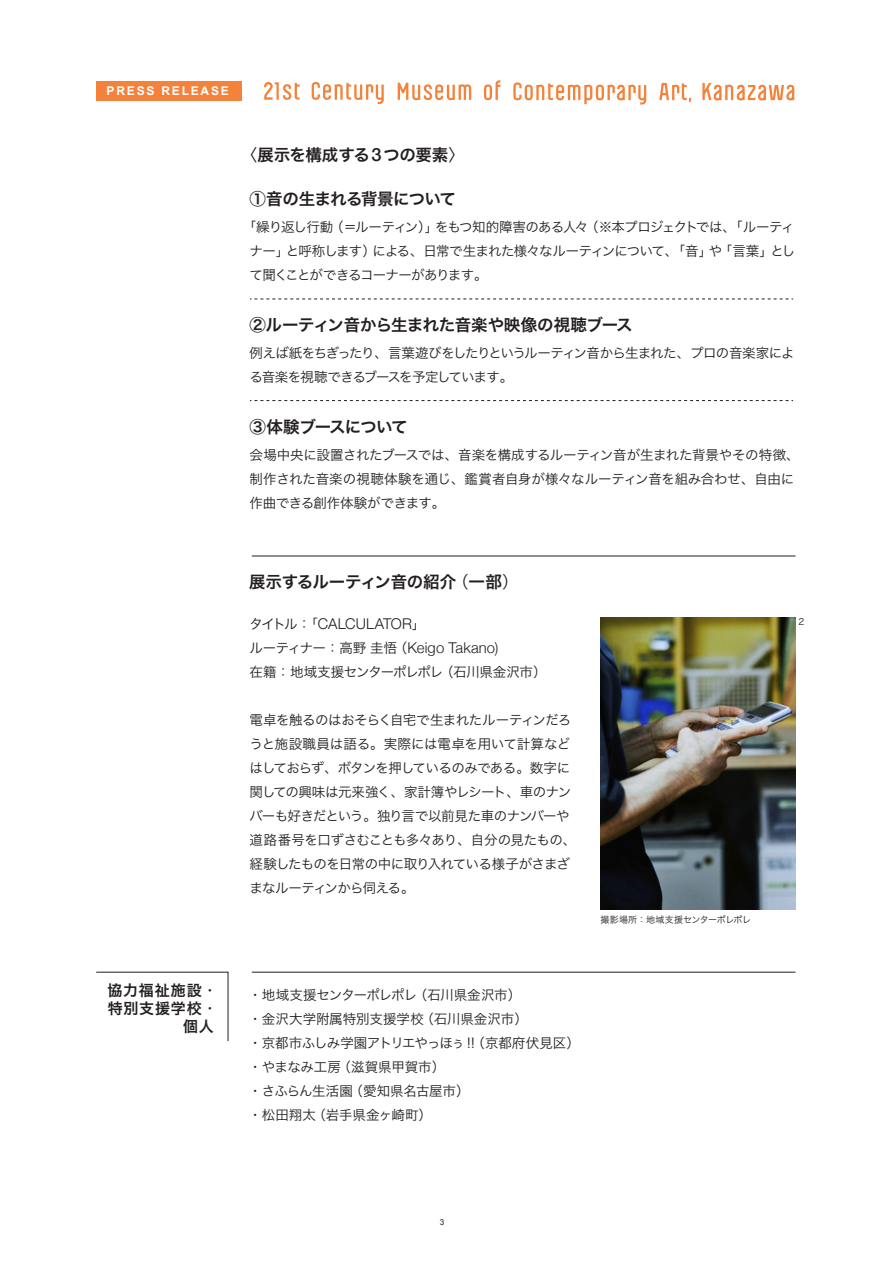
<style>
.page{position:relative;width:893px;height:1263px;background:#fff}
.page>*{position:absolute;margin:0;border:0;box-sizing:border-box;transform-origin:0 0}
.t1{font:16.5px "Hira Kaku Pro W6";letter-spacing:-.03em;color:#231f20}
.t2{font:16.5px "Hira Kaku Pro W6";letter-spacing:-.05em;color:#231f20}
.t3{font:15px/18px "Hira Kaku Pro W6";letter-spacing:.05em;color:#231f20;text-align:right}
.t4{font:300 14.85px "Helvetica Neue";color:#231f20}
.t5{font:13.5px/24px "Hira Kaku Pro W3";letter-spacing:-.035em;color:#231f20}
.t6{font:13.5px/24px "Hira Kaku Pro W3";letter-spacing:-.015em;color:#231f20}
.t7{font:13.5px/24px "Hira Kaku Pro W3";letter-spacing:-.065em;color:#231f20}
.t8{font:700 12px "Arial";letter-spacing:.15em;color:#fff}
.t9{font:9px "Hira Kaku Pro W3";letter-spacing:-.025em;color:#231f20}
.t10{font:8.25px "Arial";color:#231f20}
.s1{font-family:"Hira Kaku Pro W3"}
.s2{font-family:"Helvetica Neue";font-weight:500;font-size:18.15px}
.s3{font-family:"Hira Kaku Pro W3";font-weight:400;font-size:13.5px}
.s4{font-family:"Helvetica Neue";font-weight:300;font-size:14.85px}
</style>
<div class="page">
<svg style="left:312px;top:82px;width:72px;height:22px"></svg>
<svg style="left:264px;top:82px;width:36px;height:18px"></svg>
<svg style="left:484px;top:80px;width:16px;height:20px"></svg>
<svg style="left:398px;top:83px;width:73px;height:17px"></svg>
<svg style="left:659px;top:83px;width:32px;height:19px"></svg>
<svg style="left:513px;top:82px;width:133px;height:23px"></svg>
<svg style="left:702px;top:83px;width:92px;height:17px"></svg>
<div style="left:96px;top:81px;width:146px;height:19px;background:#f4823b"></div>
<svg style="left:250px;top:299px;width:543px;height:1px"></svg>
<svg style="left:250px;top:400px;width:543px;height:1px"></svg>
<hr style="left:252px;top:556px;width:543px;height:1px;background:#231f20">
<img style="left:601px;top:617px;width:195px;height:292px">
<svg style="left:96px;top:972px;width:132px;height:69px"></svg>
<hr style="left:252px;top:972px;width:543px;height:1px;background:#231f20">
<p class="t8" style="left:107px;top:84px;width:124px">PRESS RELEASE</p>
<p class="t1" style="left:241px;top:140px;width:225px"><span class="s1">〈</span>展示を構成する<span class="s2">3</span>つの要素<span class="s1">〉</span></p>
<p class="t1" style="left:250px;top:184px;width:208px">①音の生まれる背景について</p>
<p class="t5" style="left:250px;top:214px;width:547px;text-align:justify;text-indent:-7px">「繰り返し行動（＝ルーティン）」をもつ知的障害のある人々（※本プロジェクトでは、「ルーティナー」と呼称します）による、日常で生まれた様々なルーティンについて、「音」や「言葉」として聞くことができるコーナーがあります。</p>
<p class="t1" style="left:250px;top:310px;width:385px">②ルーティン音から生まれた音楽や映像の視聴ブース</p>
<p class="t7" style="left:250px;top:340px;width:547px">例えば紙をちぎったり、言葉遊びをしたりというルーティン音から生まれた、プロの音楽家による音楽を視聴できるブースを予定しています。</p>
<p class="t2" style="left:250px;top:412px;width:160px">③体験ブースについて</p>
<p class="t5" style="left:250px;top:442px;width:552px">会場中央に設置されたブースでは、音楽を構成するルーティン音が生まれた背景やその特徴、制作された音楽の視聴体験を通じ、鑑賞者自身が様々なルーティン音を組み合わせ、自由に作曲できる創作体験ができます。</p>
<p class="t1" style="left:249px;top:567px;width:271px">展示するルーティン音の紹介<span class="s1">（</span>一部<span class="s1">）</span></p>
<p class="t4" style="left:250px;top:612px;width:177px"><span class="s3">タイトル：「</span>CALCULATOR<span class="s3">」</span></p>
<p class="t5" style="left:250px;top:635px;width:298px">ルーティナー：高野圭悟（<span class="s4">Keigo Takano)<br></span>在籍：地域支援センターポレポレ（石川県金沢市）</p>
<p class="t5" style="left:250px;top:707px;width:328px">電卓を触るのはおそらく自宅で生まれたルーティンだろうと施設職員は語る。実際には電卓を用いて計算などはしておらず、ボタンを押しているのみである。数字に関しての興味は元来強く、家計簿やレシート、車のナンバーも好きだという。独り言で以前見た車のナンバーや道路番号を口ずさむことも多々あり、自分の見たもの、経験したものを日常の中に取り入れている様子がさまざまなルーティンから伺える。</p>
<p class="t9" style="left:600px;top:912px;width:152px">撮影場所：地域支援センターポレポレ</p>
<p class="t9" style="left:798px;top:613px;width:7px">2</p>
<p class="t3" style="left:108px;top:980px;width:111px">協力福祉施設<span class="s1">・</span>特別支援学校<span class="s1">・</span>個人</p>
<p class="t6" style="left:248px;top:982px;width:333px">・地域支援センターポレポレ（石川県金沢市）<br>・金沢大学附属特別支援学校（石川県金沢市）<br>・京都市ふしみ学園アトリエやっほぅ !!（京都府伏見区）・やまなみ工房（滋賀県甲賀市）<br>・さふらん生活園（愛知県名古屋市）<br>・松田翔太（岩手県金ヶ崎町）</p>
<p class="t10" style="left:440px;top:1217px;width:6px">3</p>
</div>
